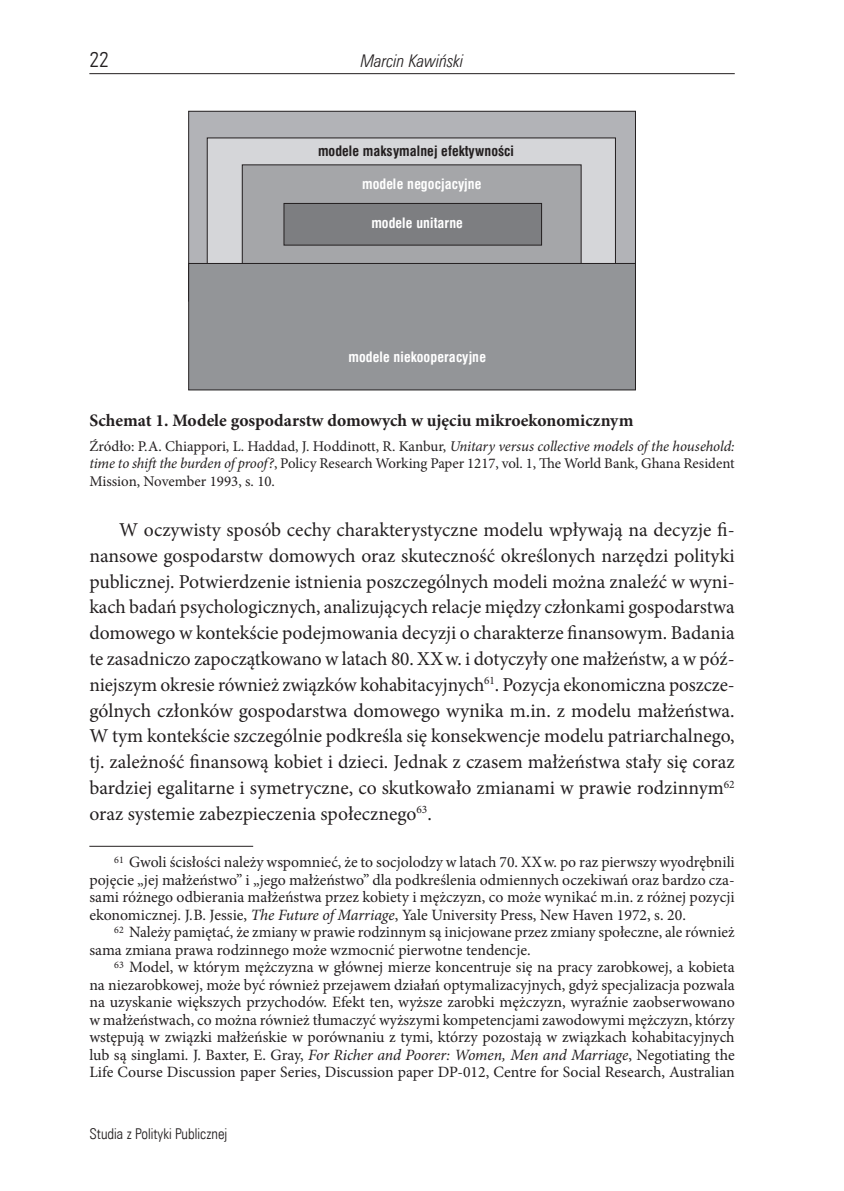
<style>
.page{position:relative;width:844px;height:1191px;background:#fff}
.page>*{position:absolute;margin:0;border:0;box-sizing:border-box;transform-origin:0 0}
.t1{font:21px "Zurich Lt Cn EU Normal";color:#231f20}
.t2{font:19.6px/25.7px "Minion Pro";color:#231f20;text-align:justify}
.t3{font:700 17.5px "Minion Pro";color:#231f20}
.t4{font:italic 17.5px "Zurich Lt Cn EU";color:#231f20}
.t5{font:15.75px/17.5px "Minion Pro";letter-spacing:-.005em;color:#231f20;text-align:justify}
.t6{font:14.88px/17.5px "Minion Pro";color:#231f20;text-align:justify}
.t7{font:14.88px "Zurich Lt Cn EU Normal";color:#231f20}
.t8{font:700 14px "Swis 721 Cn EU";letter-spacing:.005em;color:#fff}
.t9{font:700 14px "Swis 721 Cn EU";letter-spacing:.005em;color:#231f20}
.s1{font-style:italic}
</style>
<div class="page">
<hr style="left:89px;top:73px;width:645px;height:1px;background:#231f20">
<div style="left:189px;top:111px;width:446px;height:190px;background:#b2b3b7"></div>
<div style="left:207px;top:138px;width:408px;height:246px;background:#d5d6d9"></div>
<div style="left:242px;top:165px;width:339px;height:106px;background:#a5a6a9"></div>
<div style="left:284px;top:203px;width:257px;height:42px;background:#7d7e81"></div>
<div style="left:283px;top:203px;width:259px;height:43px;border:1px solid #231f20"></div>
<svg style="left:207px;top:208px;width:375px;height:23px"></svg>
<img style="left:207px;top:211px;width:375px;height:17px">
<div style="left:189px;top:263px;width:446px;height:127px;background:#939598"></div>
<div style="left:188px;top:263px;width:447px;height:127px;border:1px solid #231f20"></div>
<hr style="left:89px;top:846px;width:164px;height:1px;background:#231f20">
<h1 class="t1" style="left:89px;top:47px;width:21px">22</h1>
<p class="t4" style="left:360px;top:51px;width:104px">Marcin Kawiński</p>
<p class="t9" style="left:318px;top:142px;width:197px">modele maksymalnej efektywności</p>
<p class="t8" style="left:362px;top:176px;width:121px">modele negocjacyjne</p>
<p class="t8" style="left:371px;top:214px;width:93px">modele unitarne</p>
<p class="t8" style="left:348px;top:348px;width:139px">modele niekooperacyjne</p>
<p class="t3" style="left:89px;top:408px;width:545px">Schemat 1. Modele gospodarstw domowych w ujęciu mikroekonomicznym</p>
<p class="t6" style="left:89px;top:437px;width:646px">Źródło: P.A. Chiappori, L. Haddad, J. Hoddinott, R. Kanbur, <span class="s1">Unitary versus collective models of the household: time to shift the burden of proof?</span>, Policy Research Working Paper 1217, vol. 1, The World Bank, Ghana Resident Mission, November 1993, s. 10.</p>
<p class="t2" style="left:89px;top:517px;width:646px;text-indent:30px">W oczywisty sposób cechy charakterystyczne modelu wpływają na decyzje fi&shy;nansowe gospodarstw domowych oraz skuteczność określonych narzędzi polityki publicznej. Potwierdzenie istnienia poszczególnych modeli można znaleźć w wyni&shy;kach badań psychologicznych, analizujących relacje między członkami gospodarstwa domowego w kontekście podejmowania decyzji o charakterze finansowym. Badania te zasadniczo zapoczątkowano w latach 80. XXw. i dotyczyły one małżeństw, a w póź&shy;niejszym okresie również związków kohabitacyjnych<sup>61</sup>. Pozycja ekonomiczna poszcze&shy;gólnych członków gospodarstwa domowego wynika m.in. z modelu małżeństwa.<br>W tym kontekście szczególnie podkreśla się konsekwencje modelu patriarchalnego, tj. zależność finansową kobiet i dzieci. Jednak z czasem małżeństwa stały się coraz bardziej egalitarne i symetryczne, co skutkowało zmianami w prawie rodzinnym<sup>62 </sup>oraz systemie zabezpieczenia społecznego<sup>63</sup>.</p>
<p class="t5" style="left:89px;top:853px;width:646px;text-indent:25px"><sup>61</sup> Gwoli ścisłości należy wspomnieć, że to socjolodzy w latach 70. XXw. po raz pierwszy wyodrębnili pojęcie „jej małżeństwo” i „jego małżeństwo” dla podkreślenia odmiennych oczekiwań oraz bardzo cza&shy;sami różnego odbierania małżeństwa przez kobiety i mężczyzn, co może wynikać m.in. z różnej pozycji ekonomicznej. J.B. Jessie, <span class="s1">The Future of Marriage</span>, Yale University Press, New Haven 1972, s. 20.</p>
<p class="t5" style="left:89px;top:923px;width:646px;text-indent:25px"><sup>62</sup> Należy pamiętać, że zmiany w prawie rodzinnym są inicjowane przez zmiany społeczne, ale również sama zmiana prawa rodzinnego może wzmocnić pierwotne tendencje.</p>
<p class="t5" style="left:89px;top:958px;width:646px;text-indent:25px"><sup>63</sup> Model, w którym mężczyzna w głównej mierze koncentruje się na pracy zarobkowej, a kobieta na niezarobkowej, może być również przejawem działań optymalizacyjnych, gdyż specjalizacja pozwala na uzyskanie większych przychodów. Efekt ten, wyższe zarobki mężczyzn, wyraźnie zaobserwowano w małżeństwach, co można również tłumaczyć wyższymi kompetencjami zawodowymi mężczyzn, którzy wstępują w związki małżeńskie w porównaniu z tymi, którzy pozostają w związkach kohabitacyjnych lub są singlami. J. Baxter, E. Gray, <span class="s1">For Richer and Poorer: Women, Men and Marriage</span>, Negotiating the Life Course Discussion paper Series, Discussion paper DP-012, Centre for Social Research, Australian</p>
<p class="t7" style="left:89px;top:1124px;width:139px">Studia z Polityki Publicznej</p>
</div>
